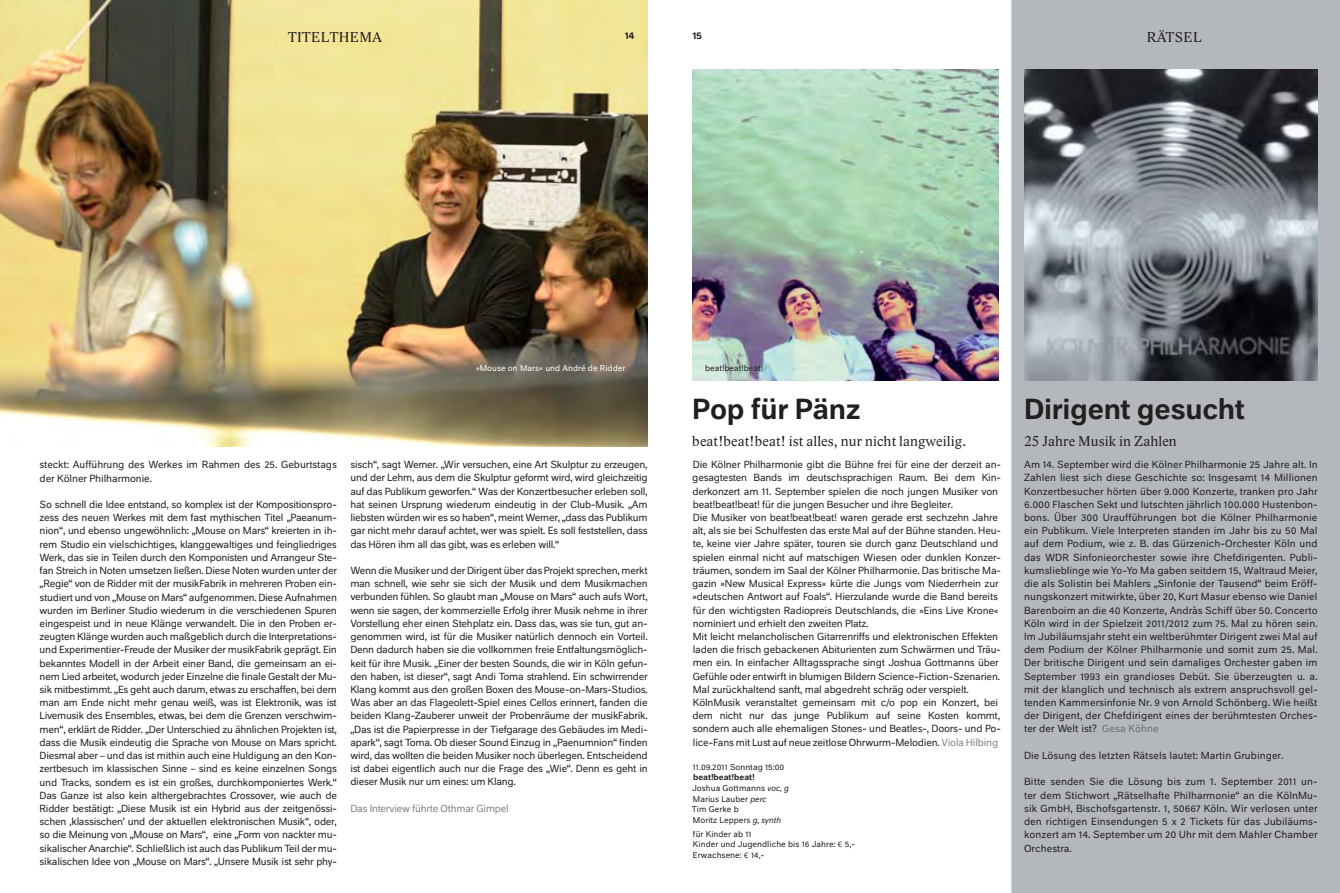
<style>
.page{position:relative;width:1340px;height:893px;background:#fff}
.page>*{position:absolute;margin:0;border:0;box-sizing:border-box;transform-origin:0 0}
.t1{font:500 26.78px "Neutral BP";letter-spacing:-.01em;color:#231f20}
.t2{font:14.62px "Lido STF";letter-spacing:.015em;color:#231f20}
.t3{font:9.45px/13.3px "Neutral BP";letter-spacing:-.02em;color:#231f20;text-align:justify}
.t4{font:9.45px "Neutral BP";letter-spacing:.005em;color:#231f20}
.t5{font:9.45px "Neutral BP";letter-spacing:-.025em;color:#808285}
.t6{font:500 9.45px "Neutral BP";color:#231f20}
.t7{font:7.88px/10.6px "Neutral BP";letter-spacing:.005em;color:#231f20}
.t8{font:7.88px "Neutral BP";letter-spacing:.005em;color:#fff}
.s1{color:#808285}
.s2{font-weight:500}
.s3{font-style:italic}
.s4{color:#6d6e70}
</style>
<div class="page">
<img style="left:0;top:0;width:647px;height:446px">
<div style="left:1011px;top:0;width:328px;height:893px;background:#b4b8bd"></div>
<img style="left:1024px;top:69px;width:293px;height:311px">
<img style="left:692px;top:69px;width:306px;height:311px">
<h2 class="t2" style="left:285px;top:31px;width:100px">IM GESPRÄCH</h2>
<p class="t6" style="left:625px;top:31px;width:24px">14 14</p>
<h2 class="t2" style="left:288px;top:31px;width:95px">TITELTHEMA</h2>
<p class="t6" style="left:692px;top:31px;width:11px">15</p>
<h2 class="t2" style="left:1146px;top:31px;width:56px">RÄTSEL</h2>
<p class="t8" style="left:475px;top:364px;width:151px">»Mouse on Mars« und André de Ridder</p>
<p class="t3" style="left:40px;top:459px;width:299px">steckt: Aufführung des Werkes im Rahmen des 25. Geburtstags der Kölner Philharmonie.</p>
<p class="t3" style="left:40px;top:499px;width:299px">So schnell die Idee entstand, so komplex ist der Kompositionspro&shy;zess des neuen Werkes mit dem fast mythischen Titel „Paeanum&shy;nion“, und ebenso ungewöhnlich: „Mouse on Mars“ kreierten in ih&shy;rem Studio ein vielschichtiges, klanggewaltiges und feingliedriges Werk, das sie in Teilen durch den Komponisten und Arrangeur Ste&shy;fan Streich in Noten umsetzen ließen. Diese Noten wurden unter der „Regie“ von de Ridder mit der musikFabrik in mehreren Proben ein&shy;studiert und von „Mouse on Mars“ aufgenommen. Diese Aufnahmen wurden im Berliner Studio wiederum in die verschiedenen Spuren eingespeist und in neue Klänge verwandelt. Die in den Proben er&shy;zeugten Klänge wurden auch maßgeblich durch die Interpretations&shy;und Experimentier-Freude der Musiker der musikFabrik geprägt. Ein bekanntes Modell in der Arbeit einer Band, die gemeinsam an ei&shy;nem Lied arbeitet, wodurch jeder Einzelne die finale Gestalt der Mu&shy;sik mitbestimmt. „Es geht auch darum, etwas zu erschaffen, bei dem man am Ende nicht mehr genau weiß, was ist Elektronik, was ist Livemusik des Ensembles, etwas, bei dem die Grenzen verschwim&shy;men“, erklärt de Ridder. „Der Unterschied zu ähnlichen Projekten ist, dass die Musik eindeutig die Sprache von Mouse on Mars spricht.<br>Diesmal aber – und das ist mithin auch eine Huldigung an den Kon&shy;zertbesuch im klassischen Sinne – sind es keine einzelnen Songs und Tracks, sondern es ist ein großes, durchkomponiertes Werk.“ Das Ganze ist also kein althergebrachtes Crossover, wie auch de Ridder bestätigt: „Diese Musik ist ein Hybrid aus der zeitgenössi&shy;schen ‚klassischen’ und der aktuellen elektronischen Musik“, oder, so die Meinung von „Mouse on Mars“, eine „Form von nackter mu&shy;sikalischer Anarchie“. Schließlich ist auch das Publikum Teil der mu&shy;sikalischen Idee von „Mouse on Mars“. „Unsere Musik ist sehr phy-</p>
<p class="t3" style="left:350px;top:459px;width:299px">sisch“, sagt Werner. „Wir versuchen, eine Art Skulptur zu erzeugen, und der Lehm, aus dem die Skulptur geformt wird, wird gleichzeitig auf das Publikum geworfen.“ Was der Konzertbesucher erleben soll, hat seinen Ursprung wiederum eindeutig in der Club-Musik. „Am liebsten würden wir es so haben“, meint Werner, „dass das Publikum gar nicht mehr darauf achtet, wer was spielt. Es soll feststellen, dass das Hören ihm all das gibt, was es erleben will.“</p>
<p class="t3" style="left:350px;top:565px;width:299px">Wenn die Musiker und der Dirigent über das Projekt sprechen, merkt man schnell, wie sehr sie sich der Musik und dem Musikmachen verbunden fühlen. So glaubt man „Mouse on Mars“ auch aufs Wort, wenn sie sagen, der kommerzielle Erfolg ihrer Musik nehme in ihrer Vorstellung eher einen Stehplatz ein. Dass das, was sie tun, gut an&shy;genommen wird, ist für die Musiker natürlich dennoch ein Vorteil.<br>Denn dadurch haben sie die vollkommen freie Entfaltungsmöglich&shy;keit für ihre Musik. „Einer der besten Sounds, die wir in Köln gefun&shy;den haben, ist dieser“, sagt Andi Toma strahlend. Ein schwirrender Klang kommt aus den großen Boxen des Mouse-on-Mars-Studios.<br>Was aber an das Flageolett-Spiel eines Cellos erinnert, fanden die beiden Klang-Zauberer unweit der Probenräume der musikFabrik. „Das ist die Papierpresse in der Tiefgarage des Gebäudes im Medi&shy;apark“, sagt Toma. Ob dieser Sound Einzug in „Paenumnion“ finden wird, das wollten die beiden Musiker noch überlegen. Entscheidend ist dabei eigentlich auch nur die Frage des „Wie“. Denn es geht in dieser Musik nur um eines: um Klang.</p>
<p class="t5" style="left:350px;top:804px;width:160px">Das Interview führte Othmar Gimpel</p>
<p class="t7" style="left:705px;top:363px;width:59px">beat!beat!beat!</p>
<h1 class="t1" style="left:692px;top:397px;width:170px">Pop für Pänz</h1>
<h2 class="t2" style="left:692px;top:435px;width:275px">beat!beat!beat! ist alles, nur nicht langweilig.</h2>
<p class="t3" style="left:692px;top:459px;width:310px;text-align:left">Die Kölner Philharmonie gibt die Bühne frei für eine der derzeit an&shy;gesagtesten Bands im deutschsprachigen Raum. Bei dem Kin&shy;derkonzert am 11. September spielen die noch jungen Musiker von beat!beat!beat! für die jungen Besucher und ihre Begleiter.<br>Die Musiker von beat!beat!beat! waren gerade erst sechzehn Jahre alt, als sie bei Schulfesten das erste Mal auf der Bühne standen. Heu&shy;te, keine vier Jahre später, touren sie durch ganz Deutschland und spielen einmal nicht auf matschigen Wiesen oder dunklen Konzer&shy;träumen, sondern im Saal der Kölner Philharmonie. Das britische Ma&shy;gazin »New Musical Express« kürte die Jungs vom Niederrhein zur »deutschen Antwort auf Foals“. Hierzulande wurde die Band bereits für den wichtigsten Radiopreis Deutschlands, die »Eins Live Krone« nominiert und erhielt den zweiten Platz.<br>Mit leicht melancholischen Gitarrenriffs und elektronischen Effekten laden die frisch gebackenen Abiturienten zum Schwärmen und Träu&shy;men ein. In einfacher Alltagssprache singt Joshua Gottmanns über Gefühle oder entwirft in blumigen Bildern Science-Fiction-Szenarien.<br>Mal zurückhaltend sanft, mal abgedreht schräg oder verspielt.<br>KölnMusik veranstaltet gemeinsam mit c/o pop ein Konzert, bei dem nicht nur das junge Publikum auf seine Kosten kommt, sondern auch alle ehemaligen Stones- und Beatles-, Doors- und Po&shy;lice-Fans mit Lust auf neue zeitlose Ohrwurm-Melodien. <span class="s1">Viola Hilbing</span></p>
<p class="t7" style="left:692px;top:762px;width:93px">11.09.2011 Sonntag 15:00</p>
<p class="t7" style="left:692px;top:773px;width:98px"><span class="s2">beat!beat!beat!<br></span>Joshua Gottmanns <span class="s3">voc, g<br></span>Marius Lauber <span class="s3">perc<br></span>Tim Gerke b<br>Moritz Leppers <span class="s3">g, synth</span></p>
<p class="t7" style="left:693px;top:829px;width:164px">für Kinder ab 11<br>Kinder und Jugendliche bis 16 Jahre: € 5,-<br>Erwachsene: € 14,-</p>
<h1 class="t1" style="left:1024px;top:397px;width:222px">Dirigent gesucht</h1>
<h2 class="t2" style="left:1024px;top:435px;width:154px">25 Jahre Musik in Zahlen</h2>
<p class="t3" style="left:1024px;top:459px;width:295px">Am 14. September wird die Kölner Philharmonie 25 Jahre alt. In Zahlen liest sich diese Geschichte so: Insgesamt 14 Millionen Konzertbesucher hörten über 9.000 Konzerte, tranken pro Jahr 6.000 Flaschen Sekt und lutschten jährlich 100.000 Hustenbon&shy;bons. Über 300 Uraufführungen bot die Kölner Philharmonie ein Publikum. Viele Interpreten standen im Jahr bis zu 50 Mal auf dem Podium, wie z. B. das Gürzenich-Orchester Köln und das WDR Sinfonieorchester sowie ihre Chefdirigenten. Publi&shy;kumslieblinge wie Yo-Yo Ma gaben seitdem 15, Waltraud Meier, die als Solistin bei Mahlers „Sinfonie der Tausend“ beim Eröff&shy;nungskonzert mitwirkte, über 20, Kurt Masur ebenso wie Daniel Barenboim an die 40 Konzerte, Andràs Schiff über 50. Concerto Köln wird in der Spielzeit 2011/2012 zum 75. Mal zu hören sein.<br>Im Jubiläumsjahr steht ein weltberühmter Dirigent zwei Mal auf dem Podium der Kölner Philharmonie und somit zum 25. Mal.<br>Der britische Dirigent und sein damaliges Orchester gaben im September 1993 ein grandioses Debüt. Sie überzeugten u. a. mit der klanglich und technisch als extrem anspruchsvoll gel&shy;tenden Kammersinfonie Nr. 9 von Arnold Schönberg. Wie heißt der Dirigent, der Chefdirigent eines der berühmtesten Orches&shy;ter der Welt ist? <span class="s4">Gesa Köhne</span></p>
<p class="t4" style="left:1024px;top:751px;width:261px">Die Lösung des letzten Rätsels lautet: Martin Grubinger.</p>
<p class="t3" style="left:1024px;top:776px;width:295px">Bitte senden Sie die Lösung bis zum 1. September 2011 un&shy;ter dem Stichwort „Rätselhafte Philharmonie“ an die KölnMu&shy;sik GmbH, Bischofsgartenstr. 1, 50667 Köln. Wir verlosen unter den richtigen Einsendungen 5 x 2 Tickets für das Jubiläums&shy;konzert am 14. September um 20 Uhr mit dem Mahler Chamber Orchestra.</p>
</div>
